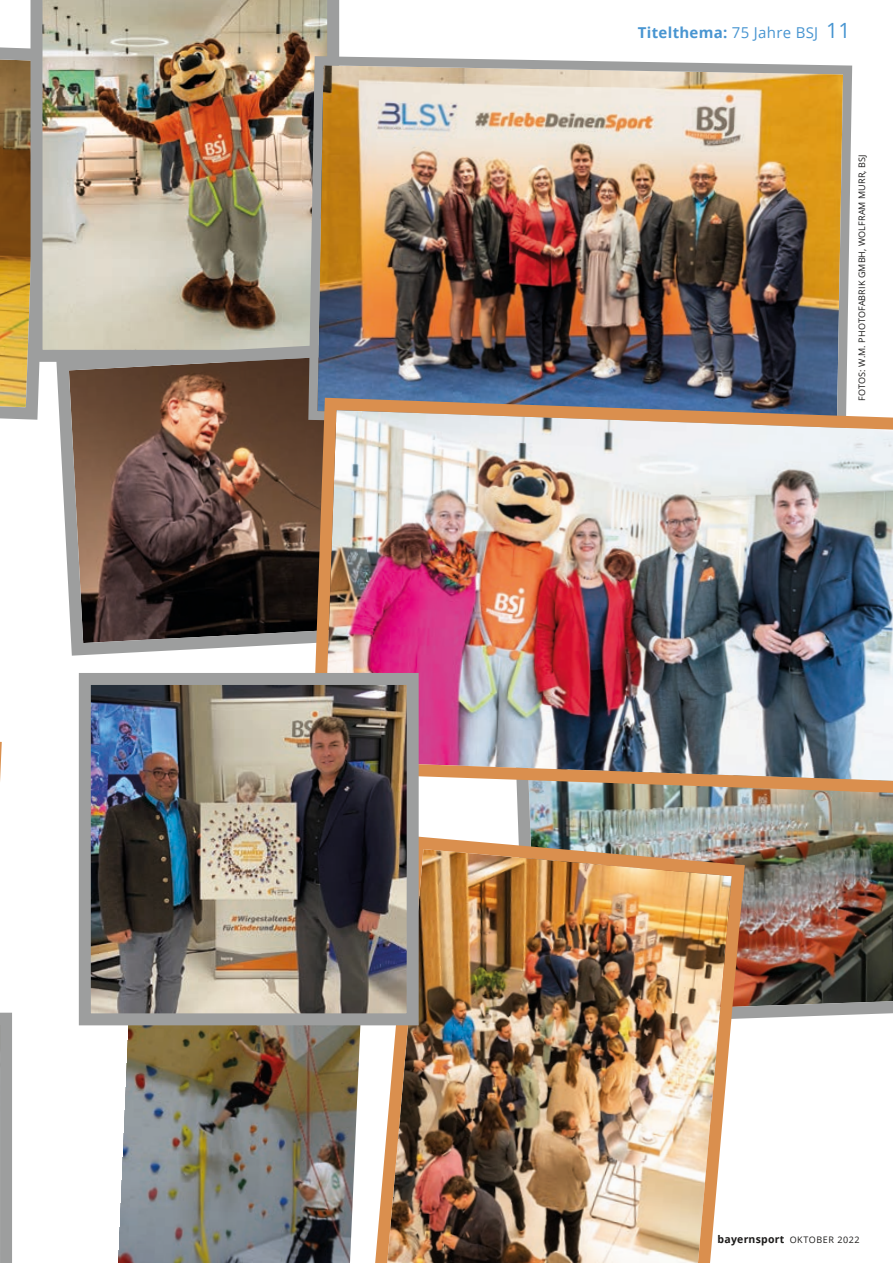
<style>
.page{position:relative;width:893px;height:1263px;background:#fff}
.page>*{position:absolute;margin:0;border:0;box-sizing:border-box;transform-origin:0 0}
.t1{font:700 15px "Open Sans";letter-spacing:.02em;color:#4895d1}
.t2{font:700 10.5px "Open Sans";letter-spacing:.02em;color:#1b1a19}
.t3{font:9px "Open Sans";letter-spacing:.01em;color:#1b1a19}
.s1{font-weight:400}
.s2{font-weight:400;font-size:21px}
.s3{font-weight:400;font-size:9px}
</style>
<div class="page">
<svg style="left:0;top:47px;width:40px;height:373px;background:#a78340"></svg>
<img style="left:25px;top:0;width:315px;height:368px">
<img style="left:517px;top:800px;width:376px;height:219px">
<svg style="left:50px;top:334px;width:256px;height:322px;background:#746157"></svg>
<img style="left:304px;top:52px;width:549px;height:382px">
<img style="left:375px;top:830px;width:376px;height:433px">
<svg style="left:0;top:741px;width:12px;height:522px"></svg>
<img style="left:118px;top:1031px;width:243px;height:232px">
<img style="left:306px;top:391px;width:587px;height:409px">
<img style="left:78px;top:667px;width:347px;height:364px">
<h1 class="t1" style="left:638px;top:22px;width:214px">Titelthema: <span class="s1">75 Jahre BSJ</span> <span class="s2">11</span></h1>
<p class="t3" style="left:856px;top:401px;width:248px;rotate:-90deg">FOTOS: W.M. PHOTOFABRIK GMBH, WOLFRAM MURR, BSJ</p>
<p class="t2" style="left:718px;top:1232px;width:143px">bayernsport <span class="s3">OKTOBER 2022</span></p>
</div>
